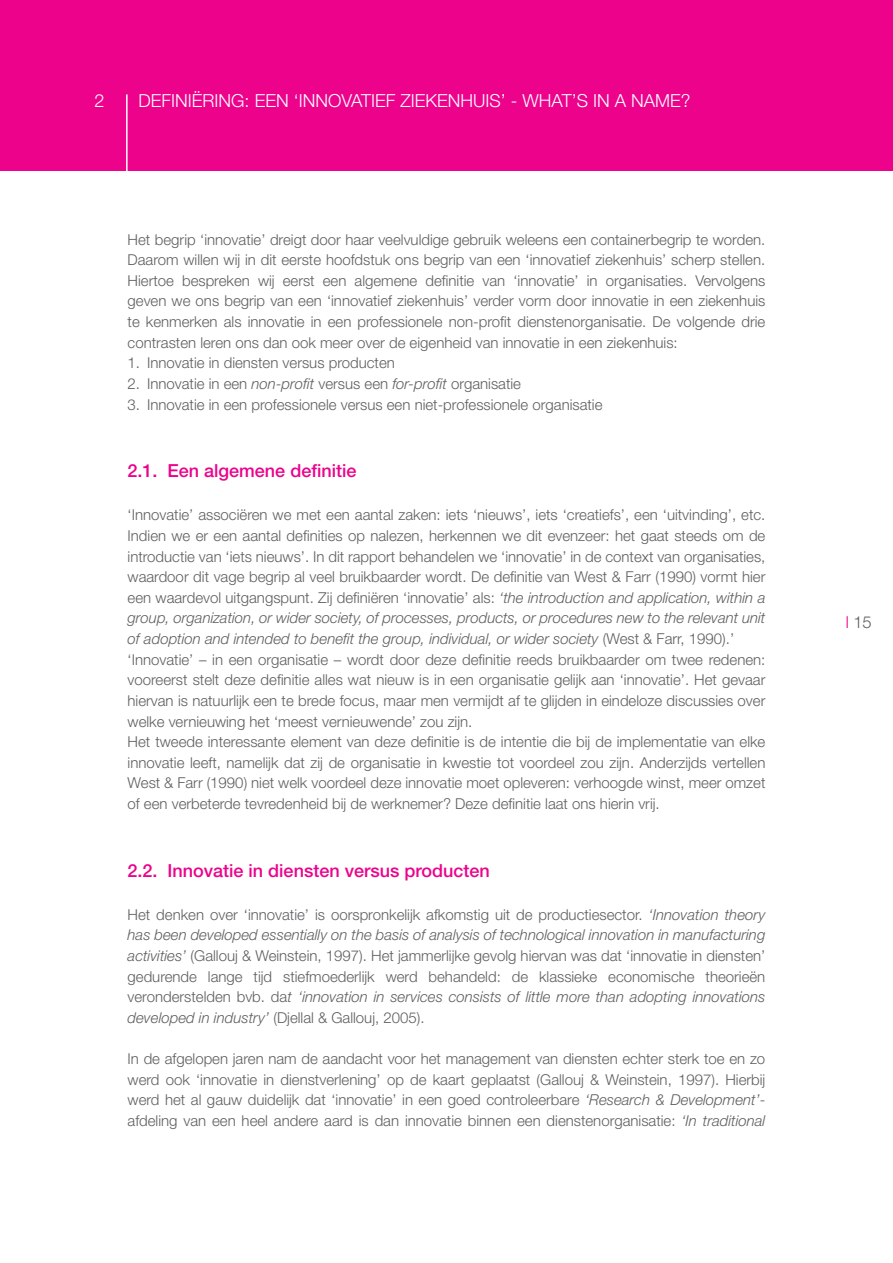
<style>
.page{position:relative;width:893px;height:1263px;background:#fff}
.page>*{position:absolute;margin:0;border:0;box-sizing:border-box;transform-origin:0 0}
.t1{font:500 18px "Helvetica Neue LT Std";color:#ed028c}
.t2{font:300 18px "Helvetica Neue LT Std";color:#fff}
.t3{font:300 16.5px "Helvetica Neue LT Std";color:#5f5f62}
.t4{font:300 15px/20.7px "Helvetica Neue LT Std";color:#5f5f62;text-align:justify}
.s1{font-style:italic}
.s2{color:#ed028c}
</style>
<div class="page">
<div style="left:0;top:0;width:893px;height:170px;background:#ed028c"></div>
<hr style="left:126px;top:94px;width:2px;height:80px;background:#fff">
<p class="t2" style="left:95px;top:90px;width:12px">2</p>
<p class="t2" style="left:139px;top:90px;width:398px">dEFINIËRING: EEN ‘INNOVATIEF ZIEKENHUIS’ - what</p>
<p class="t2" style="left:572px;top:90px;width:73px">’sin aname</p>
<p class="t2" style="left:681px;top:90px;width:11px">?</p>
<p class="t4" style="left:128px;top:229px;width:639px">Het begrip ‘innovatie’ dreigt door haar veelvuldige gebruik weleens een containerbegrip te worden.<br>Daarom willen wij in dit eerste hoofdstuk ons begrip van een ‘innovatief ziekenhuis’ scherp stellen.<br>Hiertoe bespreken wij eerst een algemene definitie van ‘innovatie’ in organisaties. Vervolgens geven we ons begrip van een ‘innovatief ziekenhuis’ verder vorm door innovatie in een ziekenhuis te kenmerken als innovatie in een professionele non-profit dienstenorganisatie. De volgende drie contrasten leren ons dan ook meer over de eigenheid van innovatie in een ziekenhuis:</p>
<p class="t4" style="left:128px;top:352px;width:269px">1. Innovatie in diensten versus producten</p>
<p class="t4" style="left:128px;top:373px;width:395px">2. Innovatie in een <span class="s1">non-profit</span> versus een <span class="s1">for-profit</span> organisatie</p>
<p class="t4" style="left:128px;top:394px;width:476px">3. Innovatie in een professionele versus een niet-professionele organisatie</p>
<p class="t1" style="left:128px;top:460px;width:230px">2.1. Een algemene definitie</p>
<p class="t4" style="left:128px;top:504px;width:639px;text-align:left">‘Innovatie’ associëren we met een aantal zaken: iets ‘nieuws’, iets ‘creatiefs’, een ‘uitvinding’, etc.<br>Indien we er een aantal definities op nalezen, herkennen we dit evenzeer: het gaat steeds om de introductie van ‘iets nieuws’. In dit rapport behandelen we ‘innovatie’ in de context van organisaties, waardoor dit vage begrip al veel bruikbaarder wordt. De definitie van West &amp; Farr (1990) vormt hier een waardevol uitgangspunt. Zij definiëren ‘innovatie’ als: <span class="s1">‘the introduction and application, within a group, organization, or wider society, of processes, products, or procedures new to the relevant unit of adoption and intended to benefit the group, individual, or wider society</span> (West &amp; Farr, 1990).’ ‘Innovatie’ – in een organisatie – wordt door deze definitie reeds bruikbaarder om twee redenen: vooreerst stelt deze definitie alles wat nieuw is in een organisatie gelijk aan ‘innovatie’. Het gevaar hiervan is natuurlijk een te brede focus, maar men vermijdt af te glijden in eindeloze discussies over welke vernieuwing het ‘meest vernieuwende’ zou zijn.<br>Het tweede interessante element van deze definitie is de intentie die bij de implementatie van elke innovatie leeft, namelijk dat zij de organisatie in kwestie tot voordeel zou zijn. Anderzijds vertellen West &amp; Farr (1990) niet welk voordeel deze innovatie moet opleveren: verhoogde winst, meer omzet of een verbeterde tevredenheid bij de werknemer? Deze definitie laat ons hierin vrij.</p>
<p class="t1" style="left:128px;top:859px;width:364px">2.2. Innovatie in diensten versus producten</p>
<p class="t4" style="left:128px;top:904px;width:639px">Het denken over ‘innovatie’ is oorspronkelijk afkomstig uit de productiesector. <span class="s1">‘Innovation theory has been developed essentially on the basis of analysis of technological innovation in manufacturing activities’</span> (Gallouj &amp; Weinstein, 1997). Het jammerlijke gevolg hiervan was dat ‘innovatie in diensten’ gedurende lange tijd stiefmoederlijk werd behandeld: de klassieke economische theorieën veronderstelden bvb. da<span class="s1">t ‘innovation in services consists of little more than adopting innovations developed in industry’</span> (Djellal &amp; Gallouj, 2005).</p>
<p class="t4" style="left:128px;top:1048px;width:639px">In de afgelopen jaren nam de aandacht voor het management van diensten echter sterk toe en zo werd ook ‘innovatie in dienstverlening’ op de kaart geplaatst (Gallouj &amp; Weinstein, 1997). Hierbij werd het al gauw duidelijk dat ‘innovatie’ in een goed controleerbare <span class="s1">‘Research &amp; Development’</span>- afdeling van een heel andere aard is dan innovatie binnen een dienstenorganisatie: <span class="s1">‘In traditional</span></p>
<p class="t3" style="left:846px;top:612px;width:27px"><span class="s2">l</span> 15</p>
</div>
